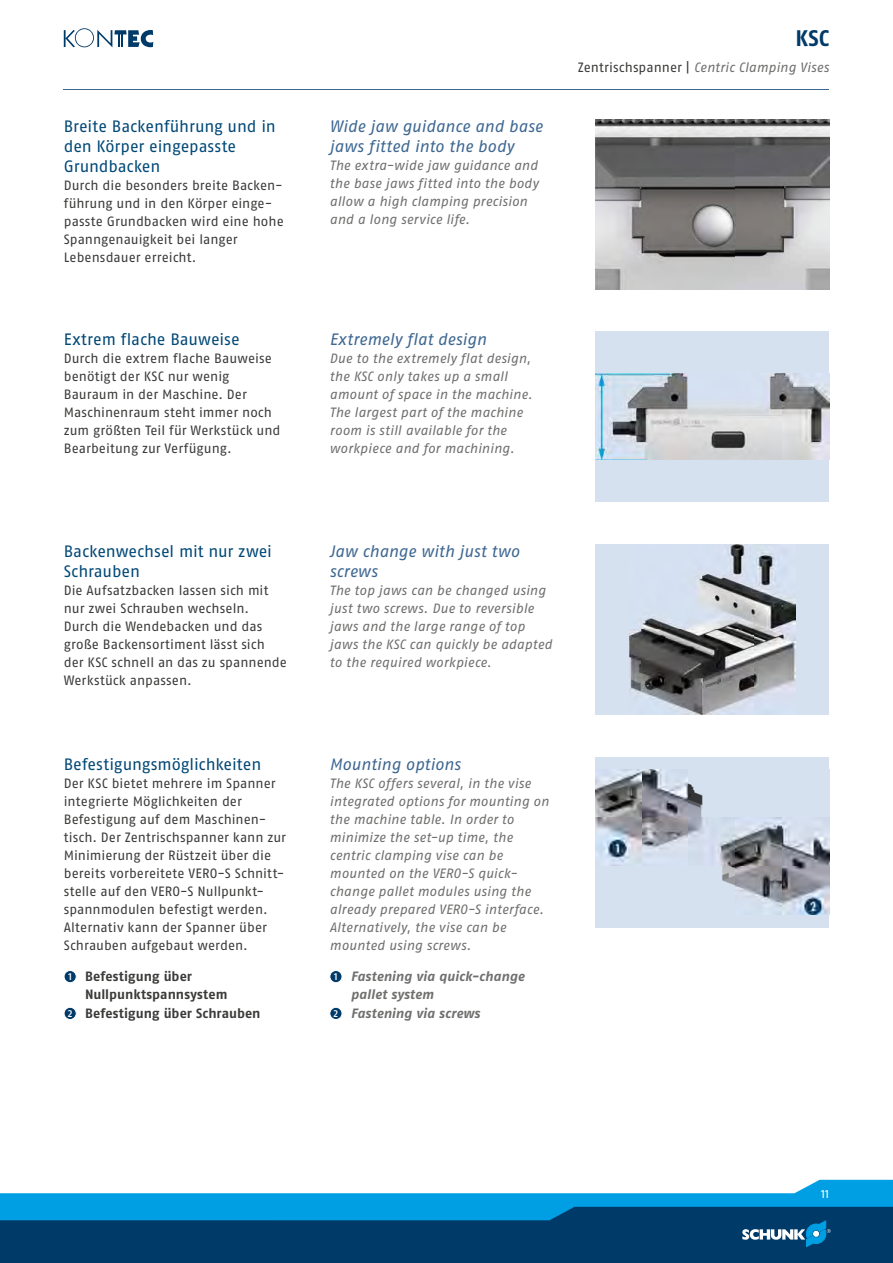
<style>
.page{position:relative;width:893px;height:1263px;background:#fff}
.page>*{position:absolute;margin:0;border:0;box-sizing:border-box;transform-origin:0 0}
.t1{font:700 22.5px "SCHUNK Fago Pro";color:#003a69}
.t2{font:16.5px/19.8px "SCHUNK Fago Pro";letter-spacing:-.005em;color:#004876}
.t3{font:italic 16.5px/19.8px "SCHUNK Fago Pro";color:#3e6791}
.t4{font:13.5px/18px "SCHUNK Fago Pro";color:#3b3b3a}
.t5{font:italic 13.5px/18px "SCHUNK Fago Pro";letter-spacing:.005em;color:#6f6f6e}
.t6{font:700 13.5px "SCHUNK Fago Pro";letter-spacing:.005em;color:#3b3b3a}
.t7{font:italic 700 13.5px "SCHUNK Fago Pro";letter-spacing:.005em;color:#6f6f6e}
.t8{font:12px "SCHUNK Fago Pro";color:#fff}
.s1{font-weight:500;font-size:10.2px;color:#fff}
.s2{font-style:normal;color:#3b3b3a}
.s3{font-weight:500;font-style:normal;font-size:10.2px;color:#fff}
</style>
<div class="page">
<div style="left:0;top:1202px;width:893px;height:61px;background:#003a69"></div>
<svg style="left:0;top:1180px;width:893px;height:67px"></svg>
<svg style="left:64px;top:28px;width:89px;height:19px"></svg>
<hr style="left:64px;top:89px;width:765px;height:1px;background:#3e6791">
<img style="left:595px;top:119px;width:234px;height:170px">
<div style="left:595px;top:332px;width:234px;height:170px;background:#d6e1ef"></div>
<img style="left:595px;top:374px;width:234px;height:86px">
<div style="left:595px;top:544px;width:234px;height:170px;background:#d6e1ef"></div>
<img style="left:629px;top:544px;width:166px;height:170px">
<div style="left:64px;top:970px;width:12px;height:13px;background:#003a69;border-radius:50%"></div>
<div style="left:64px;top:970px;width:13px;height:13px;border:1px solid #fff;border-radius:50%"></div>
<div style="left:64px;top:1007px;width:12px;height:12px;background:#003a69;border-radius:50%"></div>
<div style="left:64px;top:1007px;width:13px;height:13px;border:1px solid #fff;border-radius:50%"></div>
<div style="left:330px;top:970px;width:12px;height:13px;background:#003a69;border-radius:50%"></div>
<div style="left:330px;top:970px;width:12px;height:13px;border:1px solid #fff;border-radius:50%"></div>
<div style="left:330px;top:1007px;width:12px;height:12px;background:#003a69;border-radius:50%"></div>
<div style="left:330px;top:1007px;width:12px;height:13px;border:1px solid #fff;border-radius:50%"></div>
<div style="left:595px;top:757px;width:234px;height:170px;background:#d6e1ef"></div>
<img style="left:595px;top:770px;width:234px;height:144px">
<p class="t2" style="left:64px;top:116px;width:214px">Breite Backenführung und in den Körper eingepasste<br>Grundbacken</p>
<p class="t4" style="left:64px;top:176px;width:221px">Durch die besonders breite Backen&shy;führung und in den Körper einge&shy;passte Grundbacken wird eine hohe<br>Spanngenauigkeit bei langer<br>Lebensdauer erreicht.</p>
<p class="t2" style="left:64px;top:329px;width:177px">Extrem flache Bauweise</p>
<p class="t4" style="left:64px;top:349px;width:218px">Durch die extrem flache Bauweise benötigt der KSC nur wenig<br>Bauraum in der Maschine. Der<br>Maschinenraum steht immer noch zum größten Teil für Werkstück und<br>Bearbeitung zur Verfügung.</p>
<p class="t2" style="left:64px;top:542px;width:210px">Backenwechsel mit nur zwei<br>Schrauben</p>
<p class="t4" style="left:64px;top:581px;width:225px">Die Aufsatzbacken lassen sich mit nur zwei Schrauben wechseln.<br>Durch die Wendebacken und das große Backensortiment lässt sich der KSC schnell an das zu spannende<br>Werkstück anpassen.</p>
<p class="t2" style="left:64px;top:754px;width:199px">Befestigungsmöglichkeiten</p>
<p class="t4" style="left:64px;top:774px;width:224px">Der KSC bietet mehrere im Spanner integrierte Möglichkeiten der Befestigung auf dem Maschinen&shy;tisch. Der Zentrischspanner kann zur Minimierung der Rüstzeit über die bereits vorbereitete VERO-S Schnitt&shy;stelle auf den VERO-S Nullpunkt&shy;spannmodulen befestigt werden.<br>Alternativ kann der Spanner über Schrauben aufgebaut werden.</p>
<p class="t6" style="left:68px;top:968px;width:125px"><span class="s1">1</span> Befestigung über</p>
<p class="t6" style="left:85px;top:986px;width:144px">Nullpunktspannsystem</p>
<p class="t6" style="left:68px;top:1005px;width:194px"><span class="s1">2</span> Befestigung über Schrauben</p>
<p class="t3" style="left:330px;top:116px;width:215px">Wide jaw guidance and base jaws fitted into the body</p>
<p class="t5" style="left:330px;top:156px;width:210px">The extra-wide jaw guidance and the base jaws fitted into the body allow a high clamping precision and a long service life.</p>
<h1 class="t1" style="left:795px;top:24px;width:35px">KSC</h1>
<p class="t5" style="left:578px;top:59px;width:253px"><span class="s2">Zentrischspanner |</span> Centric Clamping Vises</p>
<p class="t3" style="left:330px;top:329px;width:158px">Extremely flat design</p>
<p class="t5" style="left:330px;top:349px;width:204px">Due to the extremely flat design, the KSC only takes up a small amount of space in the machine.<br>The largest part of the machine room is still available for the workpiece and for machining.</p>
<p class="t3" style="left:330px;top:542px;width:191px">Jaw change with just two screws</p>
<p class="t5" style="left:330px;top:581px;width:224px">The top jaws can be changed using just two screws. Due to reversible jaws and the large range of top jaws the KSC can quickly be adapted to the required workpiece.</p>
<p class="t3" style="left:330px;top:754px;width:133px">Mounting options</p>
<p class="t5" style="left:330px;top:774px;width:221px">The KSC offers several, in the vise integrated options for mounting on the machine table. In order to minimize the set-up time, the centric clamping vise can be mounted on the VERO-S quick&shy;change pallet modules using the already prepared VERO-S interface.<br>Alternatively, the vise can be mounted using screws.</p>
<p class="t7" style="left:334px;top:968px;width:192px"><span class="s3">1</span> Fastening via quick-change</p>
<p class="t7" style="left:351px;top:986px;width:84px">pallet system</p>
<p class="t7" style="left:334px;top:1005px;width:148px"><span class="s3">2</span> Fastening via screws</p>
<p class="t8" style="left:821px;top:1186px;width:10px">11</p>
</div>
